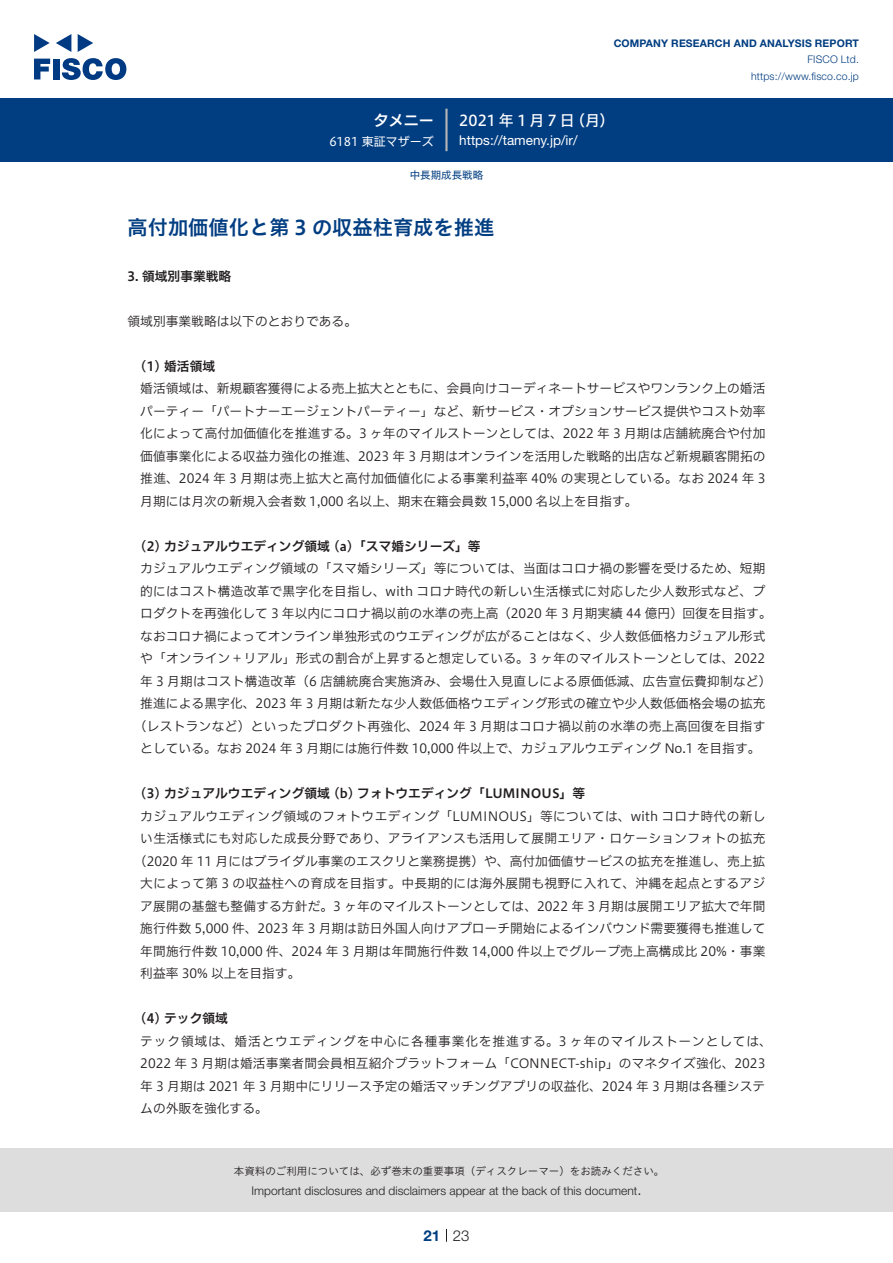
<style>
.page{position:relative;width:893px;height:1263px;background:#fff}
.page>*{position:absolute;margin:0;border:0;box-sizing:border-box;transform-origin:0 0}
.t1{font:20.25px "Hiragino UD Sans Std W6";color:#003d81}
.t2{font:15px "Hiragino UD Sans F Std N W5";letter-spacing:.195em;color:#fff}
.t3{font:15px "Hiragino UD Sans F Std N W6";color:#fff}
.t4{font:300 15px "Helvetica Neue LT Std";color:#231f20}
.t5{font:700 15px "Helvetica Neue LT Std";color:#003d81}
.t6{font:13.5px "Helvetica Neue LT Std";color:#fff}
.t7{font:12.75px/22.5px "Hiragino UD Sans F Std N W3";letter-spacing:.005em;color:#231f20;text-align:justify}
.t8{font:12.75px "Hiragino UD Sans F Std N W6";color:#231f20}
.t9{font:12.75px "Hiragino UD Sans F Std N W3";letter-spacing:.025em;color:#231f20}
.t10{font:300 12px "Helvetica Neue LT Std";color:#231f20}
.t11{font:12px "Hiragino UD Sans F Std N W4";color:#fff}
.t12{font:10.5px "Hiragino UD Sans Std W3";color:#231f20}
.t13{font:700 10.5px "Helvetica Neue LT Std";letter-spacing:.015em;color:#003d81}
.t14{font:300 10.5px/16.5px "Helvetica Neue LT Std";letter-spacing:.015em;color:#003d81;text-align:right}
.t15{font:10.5px "Hiragino UD Sans F Std N W4";color:#003d81}
</style>
<div class="page">
<div style="left:0;top:1148px;width:893px;height:64px;background:#ddd"></div>
<svg style="left:34px;top:59px;width:16px;height:20px"></svg>
<div style="left:53px;top:59px;width:6px;height:20px;background:#003a83"></div>
<svg style="left:62px;top:58px;width:64px;height:22px"></svg>
<svg style="left:34px;top:34px;width:16px;height:18px"></svg>
<svg style="left:78px;top:34px;width:15px;height:18px"></svg>
<svg style="left:56px;top:34px;width:15px;height:18px"></svg>
<div style="left:0;top:98px;width:893px;height:64px;background:#003d81"></div>
<hr style="left:445px;top:109px;width:3px;height:42px;background:#b5b5b6">
<svg style="left:446px;top:1229px;width:1px;height:13px"></svg>
<p class="t3" style="left:374px;top:109px;width:62px">タメニー</p>
<p class="t11" style="left:329px;top:132px;width:106px">6181 東証マザーズ</p>
<p class="t13" style="left:614px;top:37px;width:247px">COMPANY RESEARCH AND ANALYSIS REPORT</p>
<p class="t14" style="left:751px;top:51px;width:109px">FISCO Ltd. https://www.fisco.co j p.</p>
<p class="t2" style="left:459px;top:109px;width:117px">2021年1月7日</p>
<p class="t2" style="left:570px;top:109px;width:46px">（月(</p>
<p class="t6" style="left:459px;top:132px;width:120px">https://tameny j p. /i r/</p>
<p class="t15" style="left:410px;top:167px;width:75px">中長期成長戦略</p>
<h1 class="t1" style="left:128px;top:212px;width:368px">高付加価値化と第 3 の収益柱育成を推進</h1>
<p class="t8" style="left:128px;top:266px;width:105px">3. 領域別事業戦略</p>
<p class="t7" style="left:128px;top:309px;width:231px">領域別事業戦略は以下のとおりである。</p>
<p class="t8" style="left:140px;top:356px;width:76px">1( ) 婚活領域</p>
<p class="t7" style="left:140px;top:376px;width:627px">婚活領域は、新規顧客獲得による売上拡大とともに、会員向けコーディネートサービスやワンランク上の婚活パーティー「パートナーエージェントパーティー」など、新サービス・オプションサービス提供やコスト効率化によって高付加価値化を推進する。3 ヶ年のマイルストーンとしては、2022 年 3 月期は店舗統廃合や付加価値事業化による収益力強化の推進、2023 年 3 月期はオンラインを活用した戦略的出店など新規顧客開拓の推進、2024 年 3 月期は売上拡大と高付加価値化による事業利益率 40% の実現としている。なお 2024 年 3月期には月次の新規入会者数 1,000 名以上、期末在籍会員数 15,000 名以上を目指す。</p>
<p class="t8" style="left:140px;top:536px;width:342px">2( ) カジュアルウエディング領域 (a)「スマ婚シリーズ」等</p>
<p class="t7" style="left:134px;top:556px;width:639px;text-align:center">カジュアルウエディング領域の「スマ婚シリーズ」等については、当面はコロナ禍の影響を受けるため、短期的にはコスト構造改革で黒字化を目指し、with コロナ時代の新しい生活様式に対応した少人数形式など、プロダクトを再強化して 3 年以内にコロナ禍以前の水準の売上高（2020 年 3 月期実績 44 億円）回復を目指す。なおコロナ禍によってオンライン単独形式のウエディングが広がることはなく、少人数低価格カジュアル形式や「オンライン＋リアル」形式の割合が上昇すると想定している。3 ヶ年のマイルストーンとしては、2022年 3 月期はコスト構造改革（6 店舗統廃合実施済み、会場仕入見直しによる原価低減、広告宣伝費抑制など(推進による黒字化、2023 年 3 月期は新たな少人数低価格ウエディング形式の確立や少人数低価格会場の拡充（レストランなど）といったプロダクト再強化、2024 年 3 月期はコロナ禍以前の水準の売上高回復を目指すとしている。なお 2024 年 3 月期には施行件数 10,000 件以上で、カジュアルウエディング No.1 を目指す。</p>
<p class="t8" style="left:140px;top:784px;width:446px">3( ) カジュアルウエディング領域 (b) フォトウエディング「LUMINOUS」等</p>
<p class="t7" style="left:140px;top:804px;width:627px">カジュアルウエディング領域のフォトウエディング「LUMINOUS」等については、with コロナ時代の新し</p>
<p class="t9" style="left:140px;top:829px;width:627px">い生活様式にも対応した成長分野であり、アライアンスも活用して展開エリア・ロケーションフォトの拡充</p>
<p class="t7" style="left:134px;top:849px;width:633px">（2020 年 11 月にはブライダル事業のエスクリと業務提携）や、高付加価値サービスの拡充を推進し、売上拡</p>
<p class="t7" style="left:140px;top:871px;width:627px">大によって第 3 の収益柱への育成を目指す。中長期的には海外展開も視野に入れて、沖縄を起点とするアジ</p>
<p class="t7" style="left:140px;top:894px;width:627px">ア展開の基盤も整備する方針だ。3 ヶ年のマイルストーンとしては、2022 年 3 月期は展開エリア拡大で年間</p>
<p class="t7" style="left:140px;top:916px;width:627px">施行件数 5,000 件、2023 年 3 月期は訪日外国人向けアプローチ開始によるインバウンド需要獲得も推進して</p>
<p class="t7" style="left:140px;top:939px;width:627px">年間施行件数 10,000 件、2024 年 3 月期は年間施行件数 14,000 件以上でグループ売上高構成比 20%・事業</p>
<p class="t7" style="left:140px;top:961px;width:162px">利益率 30% 以上を目指す。</p>
<p class="t8" style="left:140px;top:1009px;width:89px">4( ) テック領域</p>
<p class="t7" style="left:140px;top:1029px;width:633px;text-align:left">テック領域は、婚活とウエディングを中心に各種事業化を推進する。3 ヶ年のマイルストーンとしては、2022 年 3 月期は婚活事業者間会員相互紹介プラットフォーム「CONNECT-ship」のマネタイズ強化、2023年 3 月期は 2021 年 3 月期中にリリース予定の婚活マッチングアプリの収益化、2024 年 3 月期は各種システムの外販を強化する。</p>
<p class="t12" style="left:234px;top:1163px;width:432px">本資料のご利用については、必ず巻末の重要事項（ディスクレーマー）をお読みください。</p>
<p class="t4" style="left:637px;top:1180px;width:6px">.</p>
<p class="t10" style="left:251px;top:1183px;width:387px">Important disclosures and disclaimers appear at the back of this document</p>
<p class="t5" style="left:423px;top:1226px;width:18px">21</p>
<p class="t4" style="left:453px;top:1226px;width:18px">23</p>
</div>
